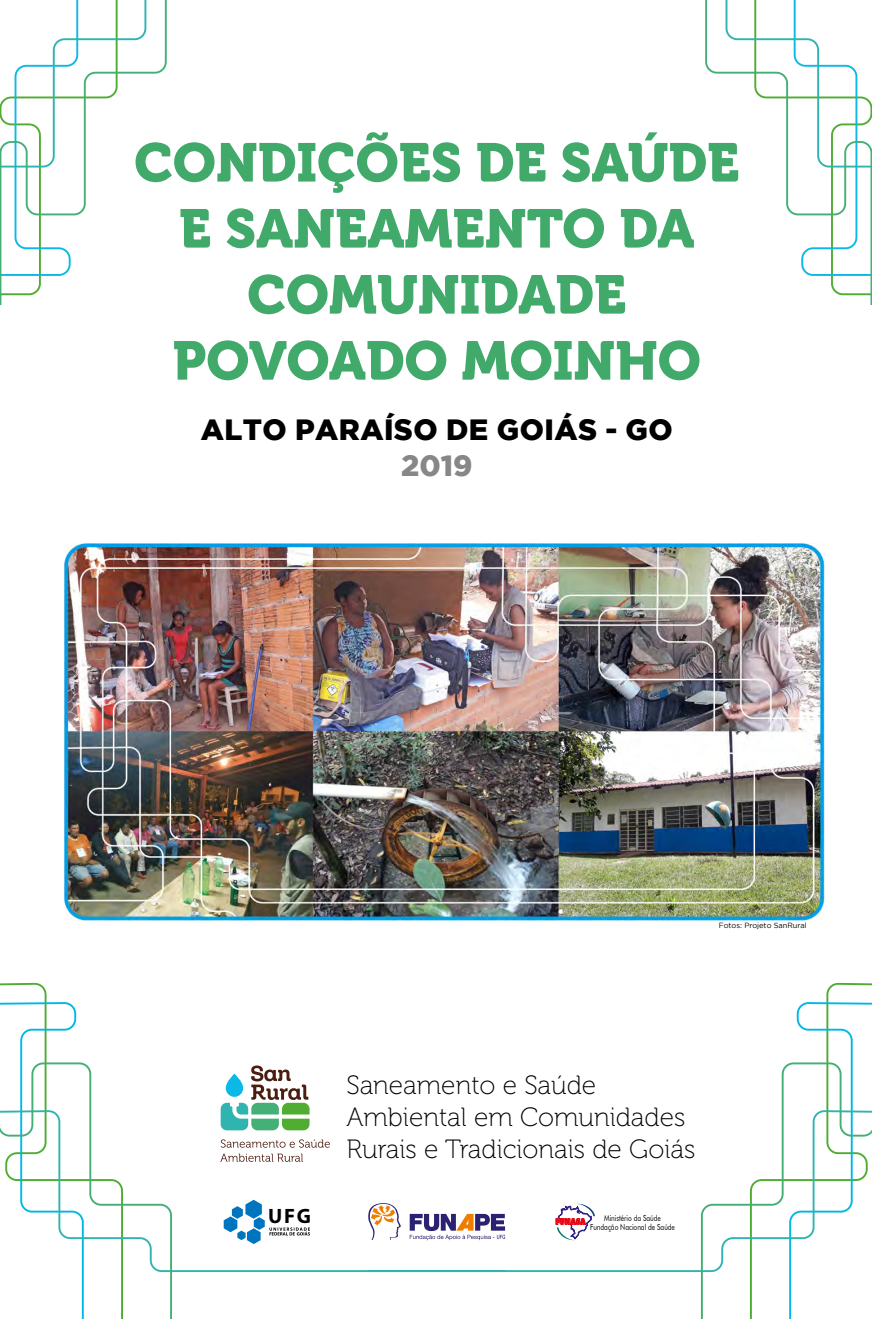
<style>
.page{position:relative;width:872px;height:1319px;background:#fff}
.page>*{position:absolute;margin:0;border:0;box-sizing:border-box;transform-origin:0 0}
.t1{font:54px/66px "Museo 900";color:#41aa6b;text-align:center}
.t2{font:900 29.25px "Gotham";letter-spacing:.015em;color:#000}
.t3{font:900 29.25px "Gotham";color:#878787}
.t4{font:26.4px/31.7px "Museo 100";color:#000}
.t5{font:700 20.85px "Myriad";color:#000}
.t6{font:8.25px/8.2px "Futura BT";color:#000;text-align:center;scale:.79 1}
.t7{font:900 8.18px "Futura BT";letter-spacing:.02em;color:#e30613;scale:.82 1}
.t8{font:7.5px "Gotham";color:#000}
</style>
<div class="page">
<img style="left:64px;top:543px;width:761px;height:377px">
<svg style="left:173px;top:1109px;width:194px;height:163px"></svg>
<svg style="left:0;top:917px;width:173px;height:401px"></svg>
<svg style="left:367px;top:1214px;width:333px;height:58px"></svg>
<svg style="left:700px;top:917px;width:172px;height:401px"></svg>
<svg style="left:221px;top:1065px;width:88px;height:65px"></svg>
<svg style="left:226px;top:1073px;width:17px;height:23px"></svg>
<svg style="left:221px;top:1139px;width:109px;height:8px"></svg>
<svg style="left:220px;top:1153px;width:83px;height:8px"></svg>
<svg style="left:0;top:0;width:167px;height:304px"></svg>
<svg style="left:705px;top:0;width:167px;height:304px"></svg>
<svg style="left:224px;top:1199px;width:86px;height:44px"></svg>
<svg style="left:556px;top:1203px;width:39px;height:36px"></svg>
<svg style="left:367px;top:1203px;width:34px;height:37px"></svg>
<svg style="left:410px;top:1213px;width:95px;height:26px"></svg>
<h1 class="t1" style="left:134px;top:130px;width:606px">CONDIÇÕES DE SAÚDE<br>E SANEAMENTO DA<br>COMUNIDADE<br>POVOADO MOINHO</h1>
<p class="t2" style="left:201px;top:413px;width:473px">ALTO PARAÍSO DE GOIÁS - GO</p>
<p class="t3" style="left:401px;top:448px;width:73px">2019</p>
<p class="t8" style="left:718px;top:921px;width:90px">Fotos: Projeto SanRural</p>
<p class="t4" style="left:346px;top:1069px;width:350px">Saneamento e Saúde<br>Ambiental em Comunidades<br>Rurais e Tradicionais de Goiás</p>
<p class="t5" style="left:268px;top:1204px;width:44px">UFG</p>
<p class="t7" style="left:555px;top:1216px;width:38px">FUNASA</p>
<p class="t6" style="left:590px;top:1213px;width:109px">Ministério da Saúde<br>Fundação Nacional de Saúde</p>
</div>
